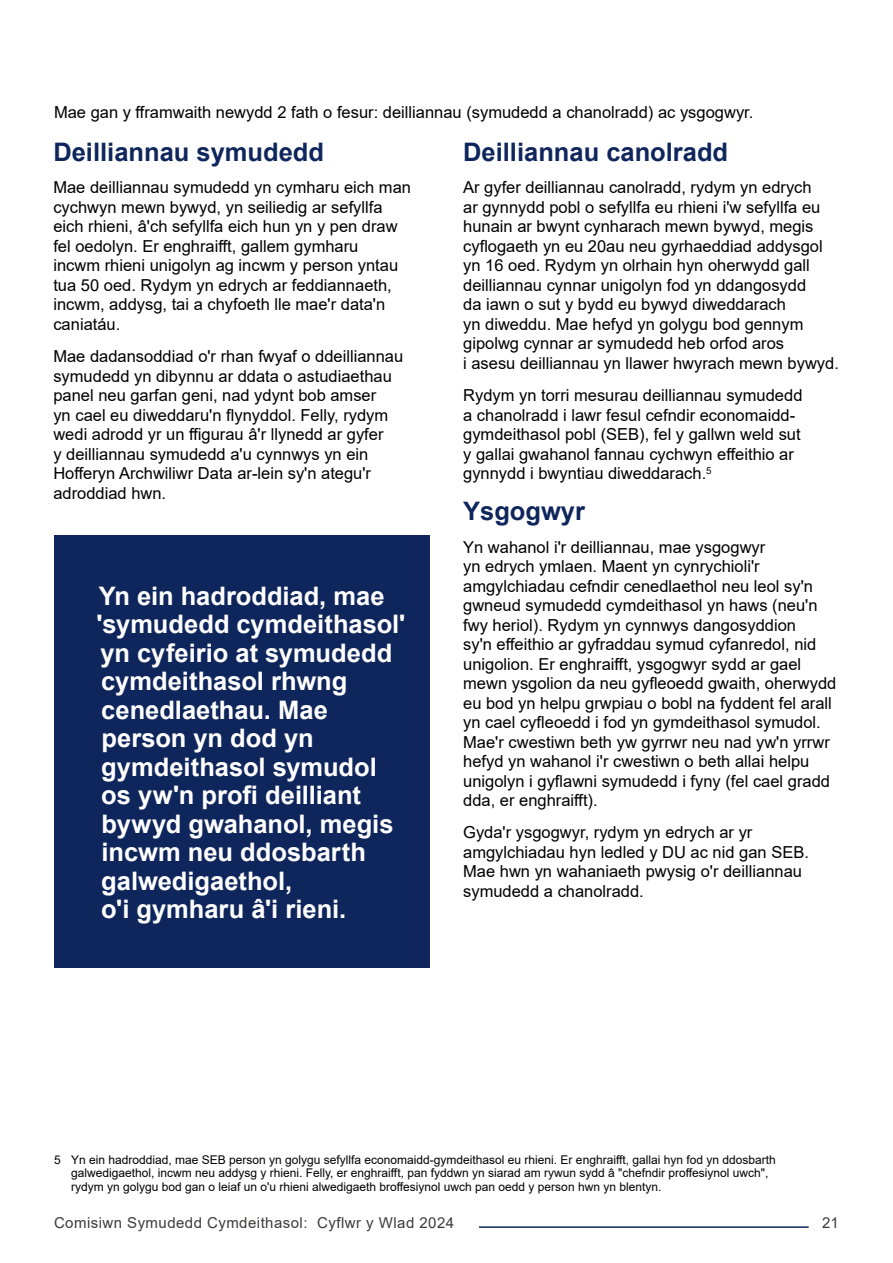
<style>
.page{position:relative;width:893px;height:1263px;background:#fff}
.page>*{position:absolute;margin:0;border:0;box-sizing:border-box;transform-origin:0 0}
.t1{font:700 25.5px/28.5px "Arial";color:#fff}
.t2{font:700 25.5px "Arial";color:#0f265c}
.t3{font:16.5px/19.5px "Arial";color:#000}
.t4{font:15px "Arial";letter-spacing:.03em;color:#3c3c3b}
.t5{font:12px/13.5px "Arial";color:#000}
</style>
<div class="page">
<hr style="left:479px;top:1226px;width:330px;height:2px;background:#0f265c">
<div style="left:54px;top:536px;width:375px;height:432px;background:#0f265c"></div>
<p class="t3" style="left:54px;top:103px;width:701px">Mae gan y fframwaith newydd 2 fath o fesur: deilliannau (symudedd a chanolradd) ac ysgogwyr.</p>
<h1 class="t2" style="left:53px;top:134px;width:272px">Deilliannau symudedd</h1>
<p class="t3" style="left:53px;top:178px;width:359px">Mae deilliannau symudedd yn cymharu eich man cychwyn mewn bywyd, yn seiliedig ar sefyllfa eich rhieni, â'ch sefyllfa eich hun yn y pen draw fel oedolyn. Er enghraifft, gallem gymharu<br>incwm rhieni unigolyn ag incwm y person yntau tua 50 oed. Rydym yn edrych ar feddiannaeth, incwm, addysg, tai a chyfoeth lle mae'r data'n caniatáu.</p>
<p class="t3" style="left:53px;top:346px;width:351px">Mae dadansoddiad o'r rhan fwyaf o ddeilliannau symudedd yn dibynnu ar ddata o astudiaethau panel neu garfan geni, nad ydynt bob amser<br>yn cael eu diweddaru'n flynyddol. Felly, rydym wedi adrodd yr un ffigurau â'r llynedd ar gyfer<br>y deilliannau symudedd a'u cynnwys yn ein Hofferyn Archwiliwr Data ar-lein sy'n ategu'r adroddiad hwn.</p>
<p class="t1" style="left:97px;top:582px;width:310px">Yn ein hadroddiad, mae 'symudedd cymdeithasol' yn cyfeirio at symudedd cymdeithasol rhwng cenedlaethau. Mae person yn dod yn gymdeithasol symudol os yw'n profi deilliant bywyd gwahanol, megis incwm neu ddosbarth galwedigaethol,<br>o'i gymharu â'i rieni.</p>
<h1 class="t2" style="left:463px;top:134px;width:266px">Deilliannau canolradd</h1>
<p class="t3" style="left:463px;top:178px;width:377px">Ar gyfer deilliannau canolradd, rydym yn edrych<br>ar gynnydd pobl o sefyllfa eu rhieni i'w sefyllfa eu hunain ar bwynt cynharach mewn bywyd, megis cyflogaeth yn eu 20au neu gyrhaeddiad addysgol yn 16 oed. Rydym yn olrhain hyn oherwydd gall deilliannau cynnar unigolyn fod yn ddangosydd<br>da iawn o sut y bydd eu bywyd diweddarach<br>yn diweddu. Mae hefyd yn golygu bod gennym gipolwg cynnar ar symudedd heb orfod aros<br>i asesu deilliannau yn llawer hwyrach mewn bywyd.</p>
<p class="t3" style="left:463px;top:385px;width:341px">Rydym yn torri mesurau deilliannau symudedd a chanolradd i lawr fesul cefndir economaidd&shy;gymdeithasol pobl (SEB), fel y gallwn weld sut y gallai gwahanol fannau cychwyn effeithio ar gynnydd i bwyntiau diweddarach.<sup>5</sup></p>
<h1 class="t2" style="left:463px;top:493px;width:123px">Ysgogwyr</h1>
<p class="t3" style="left:463px;top:537px;width:375px">Yn wahanol i'r deilliannau, mae ysgogwyr<br>yn edrych ymlaen. Maent yn cynrychioli'r amgylchiadau cefndir cenedlaethol neu leol sy'n gwneud symudedd cymdeithasol yn haws (neu'n fwy heriol). Rydym yn cynnwys dangosyddion<br>sy'n effeithio ar gyfraddau symud cyfanredol, nid unigolion. Er enghraifft, ysgogwyr sydd ar gael mewn ysgolion da neu gyfleoedd gwaith, oherwydd eu bod yn helpu grwpiau o bobl na fyddent fel arall yn cael cyfleoedd i fod yn gymdeithasol symudol.<br>Mae'r cwestiwn beth yw gyrrwr neu nad yw'n yrrwr hefyd yn wahanol i'r cwestiwn o beth allai helpu unigolyn i gyflawni symudedd i fyny (fel cael gradd dda, er enghraifft).</p>
<p class="t3" style="left:463px;top:823px;width:347px">Gyda'r ysgogwyr, rydym yn edrych ar yr amgylchiadau hyn ledled y DU ac nid gan SEB.<br>Mae hwn yn wahaniaeth pwysig o'r deilliannau symudedd a chanolradd.</p>
<p class="t5" style="left:71px;top:1153px;width:706px;text-indent:-17px">5 Yn ein hadroddiad, mae SEB person yn golygu sefyllfa economaidd-gymdeithasol eu rhieni. Er enghraifft, gallai hyn fod yn ddosbarth galwedigaethol, incwm neu addysg y rhieni. Felly, er enghraifft, pan fyddwn yn siarad am rywun sydd â "chefndir proffesiynol uwch", rydym yn golygu bod gan o leiaf un o'u rhieni alwedigaeth broffesiynol uwch pan oedd y person hwn yn blentyn.</p>
<p class="t4" style="left:54px;top:1212px;width:402px">Comisiwn Symudedd Cymdeithasol: Cyflwr y Wlad 2024</p>
<p class="t4" style="left:822px;top:1212px;width:18px">21</p>
</div>
